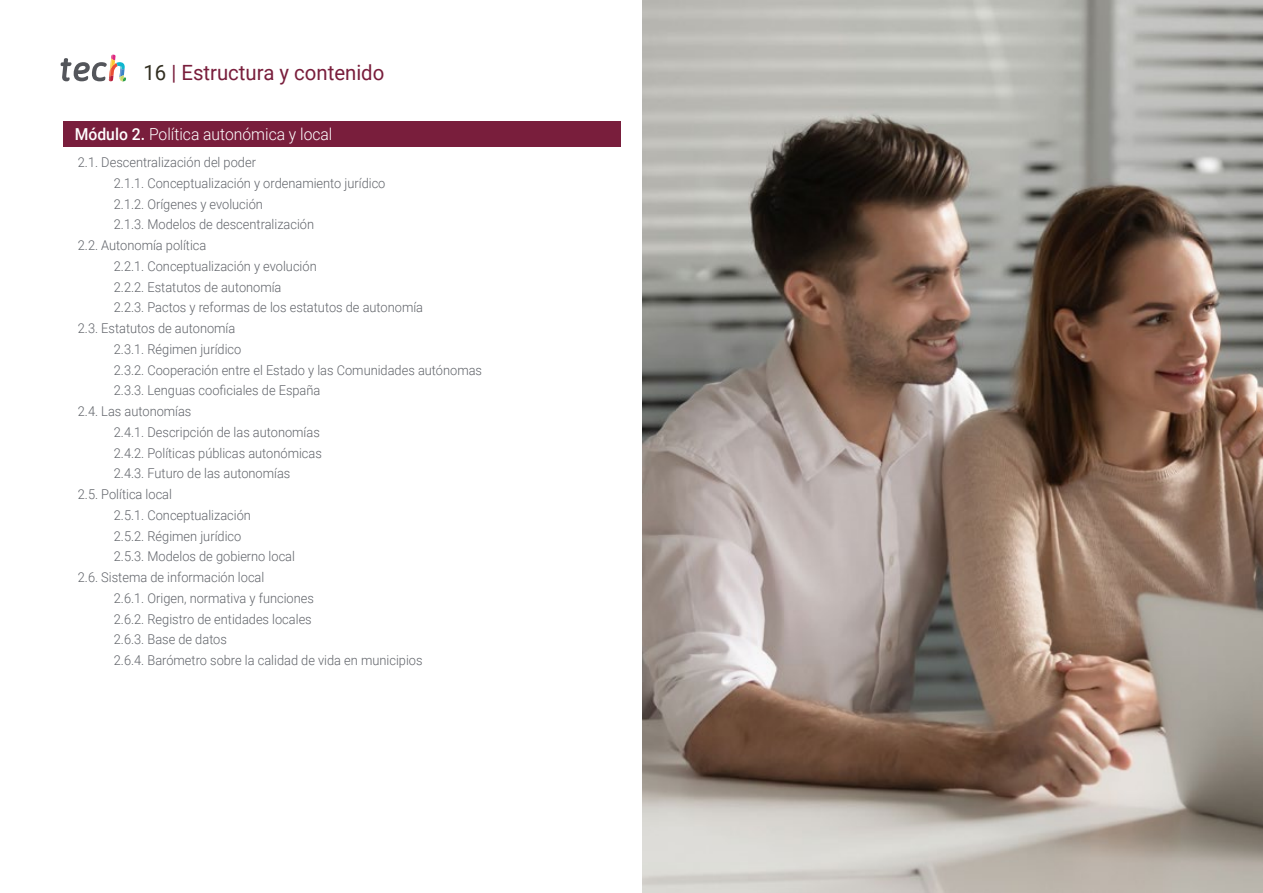
<style>
.page{position:relative;width:1263px;height:893px;background:#fff}
.page>*{position:absolute;margin:0;border:0;box-sizing:border-box;transform-origin:0 0}
.t1{font:21px "Roboto";color:#791e3c}
.t2{font:300 16.5px "Roboto";color:#fff;scale:.95 1}
.t3{font:300 13.5px "Roboto";color:#61646a;scale:.95 1}
.s1{color:#312e20}
.s2{font-weight:500}
</style>
<div class="page">
<div style="left:64px;top:121px;width:557px;height:25px;background:#791e3c"></div>
<svg style="left:61px;top:55px;width:65px;height:27px"></svg>
<img style="left:642px;top:0;width:621px;height:893px">
<h1 class="t1" style="left:144px;top:57px;width:242px"><span class="s1">16</span> | Estructura y contenido</h1>
<p class="t2" style="left:75px;top:123px;width:273px"><span class="s2">Módulo 2.</span> Política autonómica y local</p>
<p class="t3" style="left:78px;top:153px;width:189px">2.1. Descentralización del poder</p>
<p class="t3" style="left:114px;top:174px;width:287px">2.1.1. Conceptualización y ordenamiento jurídico</p>
<p class="t3" style="left:114px;top:194px;width:158px">2.1.2. Orígenes y evolución</p>
<p class="t3" style="left:114px;top:215px;width:212px">2.1.3. Modelos de descentralización</p>
<p class="t3" style="left:78px;top:236px;width:137px">2.2. Autonomía política</p>
<p class="t3" style="left:114px;top:257px;width:215px">2.2.1. Conceptualización y evolución</p>
<p class="t3" style="left:114px;top:277px;width:178px">2.2.2. Estatutos de autonomía</p>
<p class="t3" style="left:114px;top:298px;width:327px">2.2.3. Pactos y reformas de los estatutos de autonomía</p>
<p class="t3" style="left:78px;top:319px;width:167px">2.3. Estatutos de autonomía</p>
<p class="t3" style="left:114px;top:340px;width:136px">2.3.1. Régimen jurídico</p>
<p class="t3" style="left:114px;top:360px;width:389px">2.3.2. Cooperación entre el Estado y las Comunidades autónomas</p>
<p class="t3" style="left:114px;top:381px;width:219px">2.3.3. Lenguas cooficiales de España</p>
<p class="t3" style="left:78px;top:402px;width:121px">2.4. Las autonomías</p>
<p class="t3" style="left:114px;top:423px;width:218px">2.4.1. Descripción de las autonomías</p>
<p class="t3" style="left:114px;top:443px;width:220px">2.4.2. Políticas públicas autonómicas</p>
<p class="t3" style="left:114px;top:464px;width:187px">2.4.3. Futuro de las autonomías</p>
<p class="t3" style="left:78px;top:485px;width:101px">2.5. Política local</p>
<p class="t3" style="left:114px;top:506px;width:146px">2.5.1. Conceptualización</p>
<p class="t3" style="left:114px;top:526px;width:136px">2.5.2. Régimen jurídico</p>
<p class="t3" style="left:114px;top:547px;width:192px">2.5.3. Modelos de gobierno local</p>
<p class="t3" style="left:78px;top:568px;width:198px">2.6. Sistema de información local</p>
<p class="t3" style="left:114px;top:589px;width:212px">2.6.1. Origen, normativa y funciones</p>
<p class="t3" style="left:114px;top:609px;width:210px">2.6.2. Registro de entidades locales</p>
<p class="t3" style="left:114px;top:630px;width:121px">2.6.3. Base de datos</p>
<p class="t3" style="left:114px;top:651px;width:326px">2.6.4. Barómetro sobre la calidad de vida en municipios</p>
</div>
